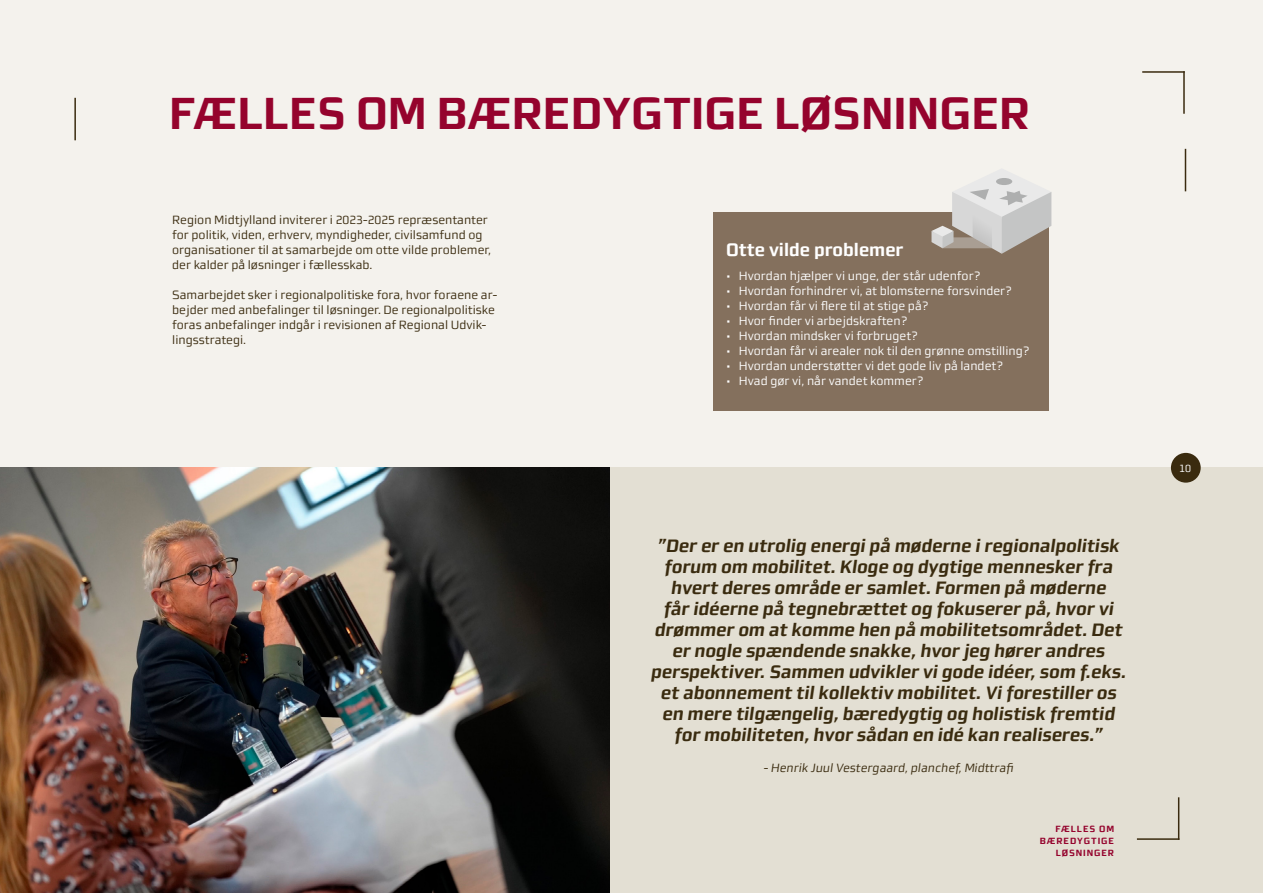
<style>
.page{position:relative;width:1263px;height:893px;background:#f4f2ed}
.page>*{position:absolute;margin:0;border:0;box-sizing:border-box;transform-origin:0 0}
.t1{font:700 45px "midtsans";color:#95032d}
.t2{font:italic 700 18px/21px "midtsans";color:#3a2b0f;text-align:center}
.t3{font:700 18px "midtsans";color:#fff}
.t4{font:12px/15px "midtsans";color:#3a2b0f}
.t5{font:12px "midtsans";color:#fff}
.t6{font:italic 12px "midtsans";color:#3a2b0f}
.t7{font:10.5px "midtsans";color:#fff}
.t8{font:700 9px/12px "midtsans";letter-spacing:.1em;color:#95032d;text-align:right}
</style>
<div class="page">
<hr style="left:1183px;top:71px;width:2px;height:43px;background:#3a2b0f">
<hr style="left:1142px;top:71px;width:43px;height:2px;background:#3a2b0f">
<hr style="left:1185px;top:149px;width:1px;height:42px;background:#3a2b0f">
<hr style="left:74px;top:98px;width:2px;height:42px;background:#3a2b0f">
<div style="left:0;top:468px;width:1263px;height:425px;background:#e3dfd3"></div>
<div style="left:713px;top:212px;width:335px;height:199px;background:#84705d"></div>
<svg style="left:932px;top:169px;width:119px;height:85px"></svg>
<div style="left:1171px;top:453px;width:30px;height:30px;background:#3a2b0f;border-radius:50%"></div>
<hr style="left:1178px;top:797px;width:1px;height:43px;background:#3a2b0f">
<hr style="left:1137px;top:838px;width:42px;height:2px;background:#3a2b0f">
<img style="left:0;top:468px;width:609px;height:425px">
<h1 class="t1" style="left:169px;top:87px;width:863px">FÆLLES OM BÆREDYGTIGE LØSNINGER</h1>
<p class="t4" style="left:172px;top:213px;width:320px">Region Midtjylland inviterer i 2023-2025 repræsentanter for politik, viden, erhverv, myndigheder, civilsamfund og organisationer til at samarbejde om otte vilde problemer, der kalder på løsninger i fællesskab.</p>
<p class="t4" style="left:172px;top:288px;width:326px">Samarbejdet sker i regionalpolitiske fora, hvor foraene ar&shy;bejder med anbefalinger til løsninger. De regionalpolitiske foras anbefalinger indgår i revisionen af Regional Udvik&shy;lingsstrategi.</p>
<p class="t3" style="left:726px;top:240px;width:179px">Otte vilde problemer</p>
<p class="t5" style="left:726px;top:269px;width:256px">• Hvordan hjælper vi unge, der står udenfor?</p>
<p class="t5" style="left:726px;top:284px;width:287px">• Hvordan forhindrer vi, at blomsterne forsvinder?</p>
<p class="t5" style="left:726px;top:299px;width:204px">• Hvordan får vi flere til at stige på?</p>
<p class="t5" style="left:726px;top:314px;width:183px">• Hvor finder vi arbejdskraften?</p>
<p class="t5" style="left:726px;top:329px;width:193px">• Hvordan mindsker vi forbruget?</p>
<p class="t5" style="left:726px;top:344px;width:305px">• Hvordan får vi arealer nok til den grønne omstilling?</p>
<p class="t5" style="left:726px;top:359px;width:278px">• Hvordan understøtter vi det gode liv på landet?</p>
<p class="t5" style="left:726px;top:374px;width:199px">• Hvad gør vi, når vandet kommer?</p>
<p class="t2" style="left:651px;top:535px;width:477px">”Der er en utrolig energi på møderne i regionalpolitisk forum om mobilitet. Kloge og dygtige mennesker fra hvert deres område er samlet. Formen på møderne<br>får idéerne på tegnebrættet og fokuserer på, hvor vi drømmer om at komme hen på mobilitetsområdet. Det er nogle spændende snakke, hvor jeg hører andres perspektiver. Sammen udvikler vi gode idéer, som f.eks. et abonnement til kollektiv mobilitet. Vi forestiller os en mere tilgængelig, bæredygtig og holistisk fremtid for mobiliteten, hvor sådan en idé kan realiseres.”</p>
<p class="t6" style="left:764px;top:761px;width:252px">- Henrik Juul Vestergaard, planchef, Midttrafi</p>
<p class="t8" style="left:1040px;top:823px;width:76px">FÆLLES OM<br>BÆREDYGTIGE<br>LØSNINGER</p>
<p class="t7" style="left:1179px;top:462px;width:14px">10</p>
</div>
